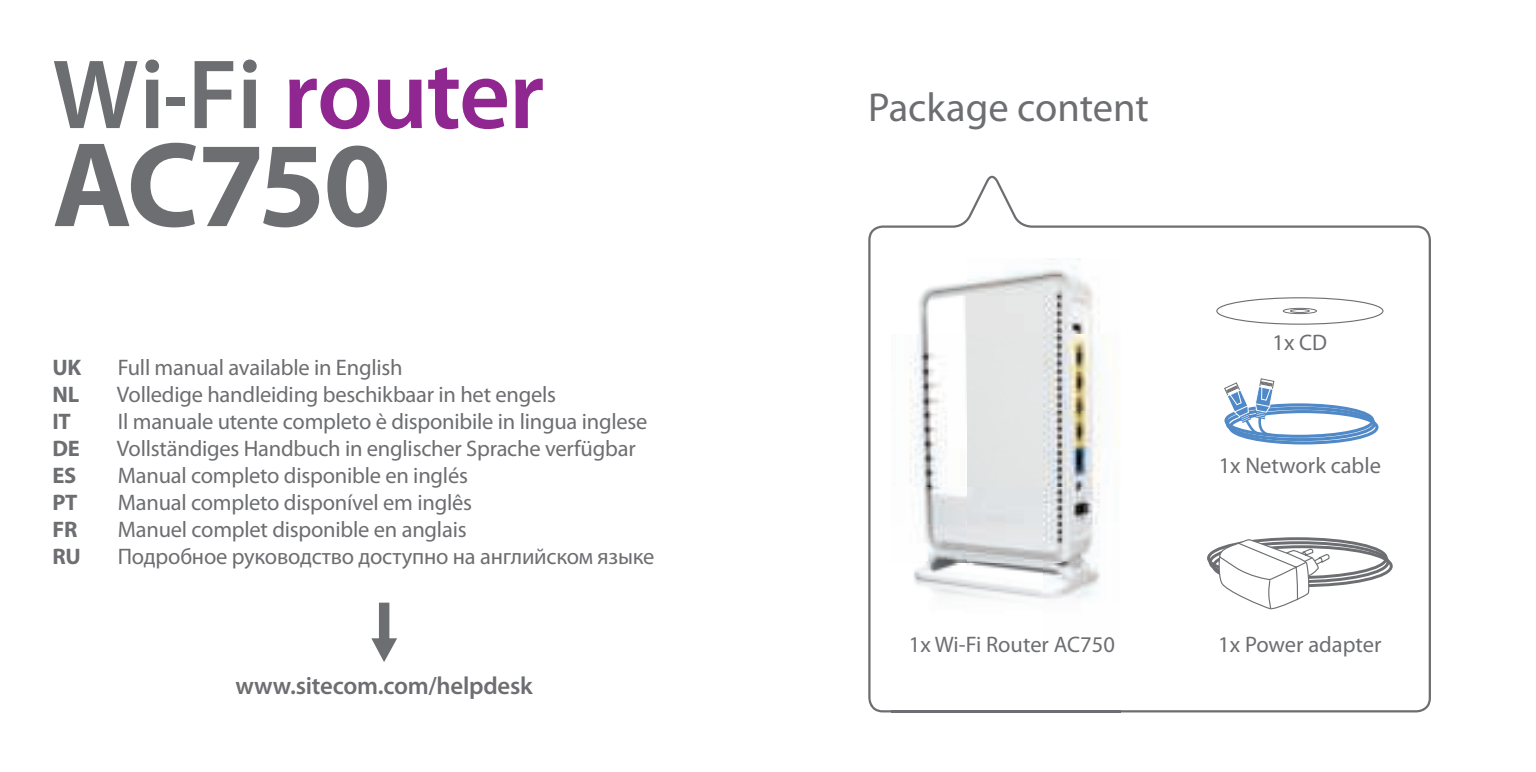
<style>
.page{position:relative;width:1536px;height:772px;background:#fff}
.page>*{position:absolute;margin:0;border:0;box-sizing:border-box;transform-origin:0 0}
.t1{font:700 121.73px "Myriad Pro";letter-spacing:-.03em;color:#6d6e71}
.t2{font:600 99.23px "Myriad Pro";letter-spacing:-.015em;color:#90268f}
.t3{font:40.5px "Myriad Pro";color:#6d6e71}
.t4{font:600 24.75px "Myriad Pro";letter-spacing:-.01em;color:#6d6e71}
.t5{font:22.5px "Myriad Pro";letter-spacing:-.01em;color:#6d6e71}
.t6{font:700 22.5px "Myriad Pro";letter-spacing:-.01em;color:#6d6e71}
.s1{color:#6d6e71}
</style>
<div class="page">
<svg style="left:868px;top:176px;width:563px;height:536px"></svg>
<div style="left:1207px;top:537px;width:180px;height:41px;border:3px solid #6d6e71;border-radius:50%"></div>
<svg style="left:1216px;top:539px;width:115px;height:70px"></svg>
<div style="left:1216px;top:297px;width:167px;height:27px;border:1px solid #6d6e71;border-radius:50%"></div>
<div style="left:1283px;top:308px;width:34px;height:6px;border:1px solid #6d6e71;border-radius:50%"></div>
<div style="left:1290px;top:309px;width:19px;height:3px;border:1px solid #6d6e71;border-radius:50%"></div>
<div style="left:1224px;top:403px;width:150px;height:34px;border:3px solid #5089c7;border-radius:50%"></div>
<div style="left:1226px;top:406px;width:149px;height:35px;border:3px solid #5089c7;border-radius:50%"></div>
<div style="left:1228px;top:410px;width:150px;height:34px;border:3px solid #5089c7;border-radius:50%"></div>
<svg style="left:1224px;top:378px;width:50px;height:59px"></svg>
<svg style="left:371px;top:602px;width:26px;height:59px"></svg>
<img style="left:891px;top:258px;width:229px;height:455px">
<img style="left:891px;top:709px;width:229px;height:3px">
<h2 class="t2" style="left:52px;top:56px;width:493px"><span class="s1">Wi-Fi</span> router</h2>
<h1 class="t1" style="left:52px;top:139px;width:340px">AC750</h1>
<p class="t6" style="left:52px;top:359px;width:30px">UK</p>
<p class="t5" style="left:118px;top:358px;width:286px">Full manual available in English</p>
<p class="t6" style="left:52px;top:386px;width:28px">NL</p>
<p class="t5" style="left:117px;top:385px;width:441px">Volledige handleiding beschikbaar in het engels</p>
<p class="t6" style="left:52px;top:413px;width:20px">IT</p>
<p class="t5" style="left:118px;top:412px;width:531px">Il manuale utente completo è disponibile in lingua inglese</p>
<p class="t6" style="left:52px;top:440px;width:29px">DE</p>
<p class="t5" style="left:117px;top:439px;width:520px">Vollständiges Handbuch in englischer Sprache verfügbar</p>
<p class="t6" style="left:52px;top:467px;width:25px">ES</p>
<p class="t5" style="left:118px;top:466px;width:352px">Manual completo disponible en inglés</p>
<p class="t6" style="left:52px;top:494px;width:27px">PT</p>
<p class="t5" style="left:118px;top:493px;width:356px">Manual completo disponível em inglês</p>
<p class="t6" style="left:52px;top:521px;width:26px">FR</p>
<p class="t5" style="left:118px;top:520px;width:350px">Manuel complet disponible en anglais</p>
<p class="t6" style="left:52px;top:548px;width:30px">RU</p>
<p class="t5" style="left:118px;top:547px;width:538px">Подробное руководство доступно на английском языке</p>
<p class="t4" style="left:235px;top:676px;width:299px">www.sitecom.com/helpdesk</p>
<h3 class="t3" style="left:868px;top:92px;width:282px">Package content</h3>
<p class="t5" style="left:909px;top:635px;width:207px">1x Wi-Fi Router AC750</p>
<p class="t5" style="left:1272px;top:334px;width:56px">1x CD</p>
<p class="t5" style="left:1219px;top:456px;width:164px">1x Network cable</p>
<p class="t5" style="left:1218px;top:635px;width:165px">1x Power adapter</p>
</div>
